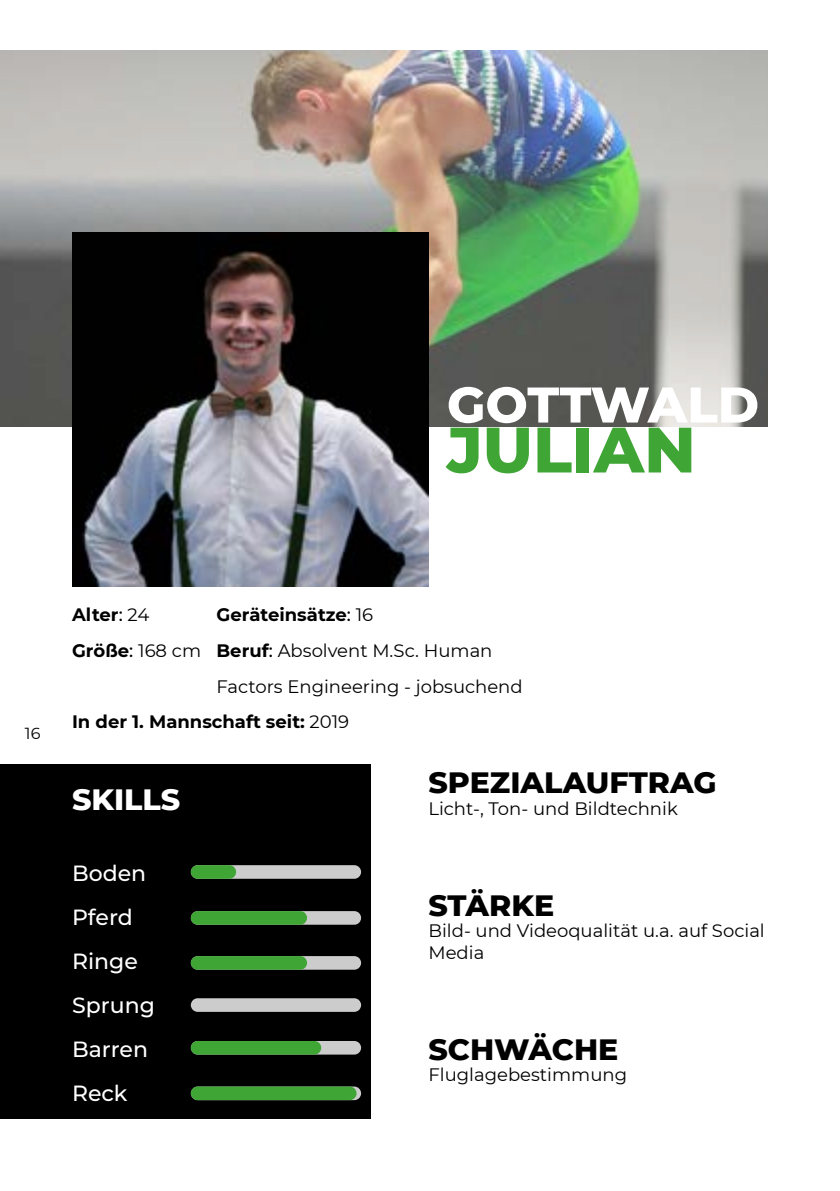
<style>
.page{position:relative;width:840px;height:1191px;background:#fff}
.page>*{position:absolute;margin:0;border:0;box-sizing:border-box;transform-origin:0 0}
.t1{font:800 64px "Montserrat";color:#3fa535}
.t2{font:800 50px "Montserrat";color:#fff}
.t3{font:800 30px "Montserrat";color:#000}
.t4{font:800 30px "Montserrat";color:#fff}
.t5{font:500 22px/44px "Montserrat";color:#fff}
.t6{font:18px/36px "Montserrat";color:#000}
.t7{font:700 18px/36px "Montserrat";color:#000}
.t8{font:16px "Montserrat";color:#000}
.s1{font-weight:500}
.s2{font-weight:400}
.s3{font-weight:700}
</style>
<div class="page">
<img style="left:0;top:50px;width:767px;height:377px">
<div style="left:0;top:764px;width:371px;height:354px;background:#000"></div>
<div style="left:191px;top:865px;width:170px;height:13px;background:#ccc;border-radius:7px"></div>
<div style="left:191px;top:865px;width:45px;height:13px;background:#3fa535;border-radius:7px"></div>
<div style="left:191px;top:911px;width:170px;height:13px;background:#ccc;border-radius:7px"></div>
<div style="left:191px;top:956px;width:170px;height:13px;background:#ccc;border-radius:7px"></div>
<div style="left:191px;top:998px;width:170px;height:13px;background:#ccc;border-radius:7px"></div>
<div style="left:191px;top:1041px;width:170px;height:13px;background:#ccc;border-radius:7px"></div>
<svg style="left:191px;top:1086px;width:170px;height:14px"></svg>
<div style="left:191px;top:911px;width:116px;height:13px;background:#3fa535;border-radius:7px"></div>
<div style="left:191px;top:956px;width:116px;height:13px;background:#3fa535;border-radius:7px"></div>
<div style="left:191px;top:1041px;width:130px;height:13px;background:#3fa535;border-radius:7px"></div>
<div style="left:191px;top:1086px;width:165px;height:14px;background:#3fa535;border-radius:7px"></div>
<img style="left:72px;top:232px;width:356px;height:355px">
<h2 class="t2" style="left:446px;top:368px;width:313px">GOTTWALD</h2>
<h1 class="t1" style="left:446px;top:403px;width:250px">JULIAN</h1>
<p class="t8" style="left:25px;top:722px;width:17px">16</p>
<p class="t7" style="left:72px;top:596px;width:130px">Alter<span class="s1">:</span> <span class="s2">24<br></span>Größe<span class="s1">:</span> <span class="s2">168 cm</span></p>
<p class="t6" style="left:216px;top:596px;width:307px"><span class="s3">Geräteinsätze</span><span class="s1">:</span> 16<br><span class="s3">Beruf</span><span class="s1">:</span> Absolvent M.Sc. Human<br>Factors Engineering - jobsuchend</p>
<p class="t7" style="left:72px;top:702px;width:278px">In der 1. Mannschaft seit: <span class="s2">2019</span></p>
<h3 class="t4" style="left:72px;top:777px;width:110px">SKILLS</h3>
<p class="t5" style="left:72px;top:850px;width:84px">Boden<br>Pferd<br>Ringe<br>Sprung<br>Barren<br>Reck</p>
<h3 class="t3" style="left:428px;top:760px;width:289px">SPEZIALAUFTRAG</h3>
<p class="t6" style="left:428px;top:790px;width:251px">Licht-, Ton- und Bildtechnik</p>
<h3 class="t3" style="left:428px;top:883px;width:127px">STÄRKE</h3>
<p class="t6" style="left:428px;top:919px;width:337px;line-height:21.6px">Bild- und Videoqualität u.a. auf Social<br>Media</p>
<h3 class="t3" style="left:428px;top:1027px;width:191px">SCHWÄCHE</h3>
<p class="t6" style="left:428px;top:1056px;width:200px">Fluglagebestimmung</p>
</div>
